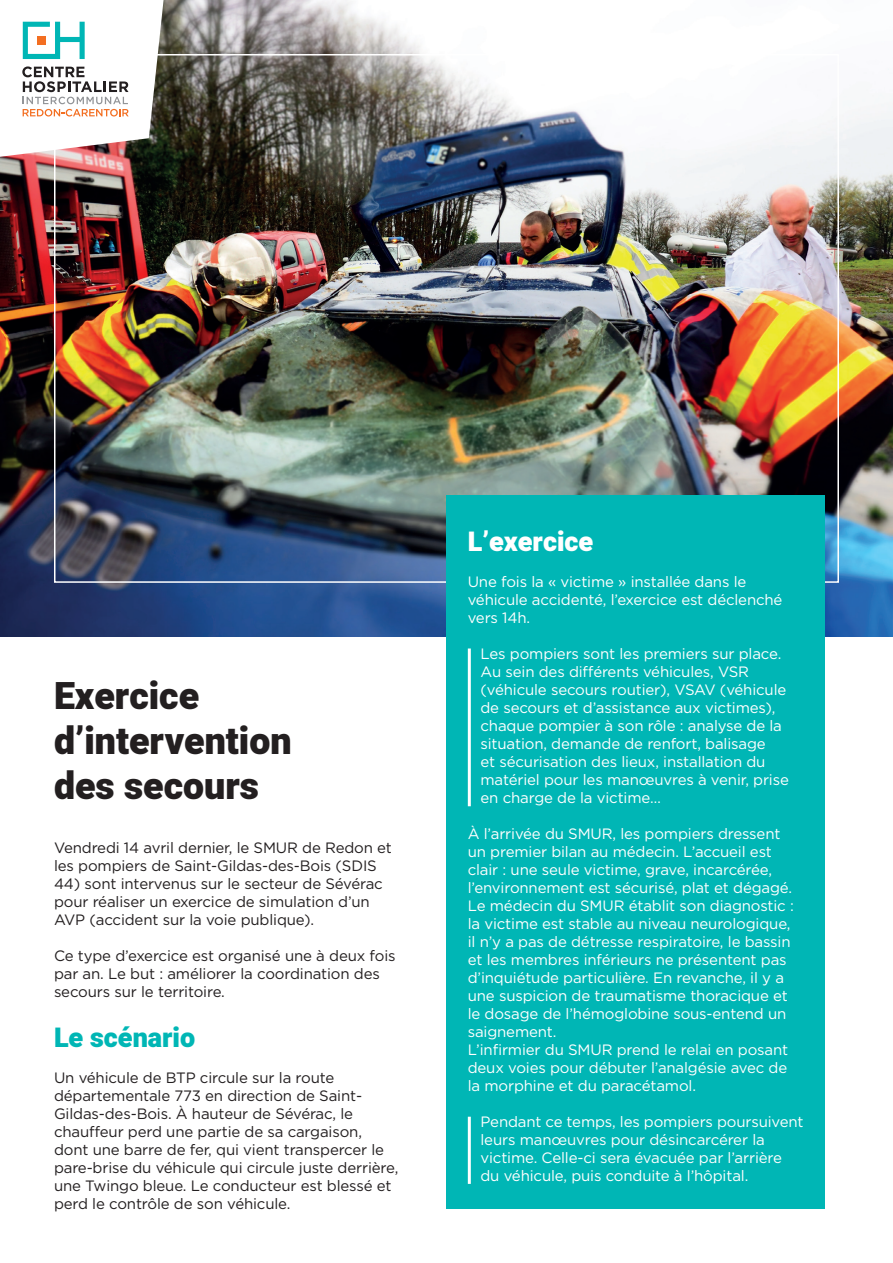
<style>
.page{position:relative;width:893px;height:1263px;background:#fff}
.page>*{position:absolute;margin:0;border:0;box-sizing:border-box;transform-origin:0 0}
.t1{font:900 37.5px/45px "Heebo";color:#231f20}
.t2{font:900 27px "Heebo";color:#fff}
.t3{font:900 27px "Heebo";color:#00b6b5}
.t4{font:15px/18px "Gotham";letter-spacing:-.01em;color:#fff}
.t5{font:15px/18px "Gotham";letter-spacing:-.01em;color:#231f20}
</style>
<div class="page">
<img style="left:0;top:0;width:893px;height:637px">
<div style="left:446px;top:495px;width:379px;height:714px;background:#00b6b5"></div>
<hr style="left:468px;top:648px;width:3px;height:158px;background:#fff">
<hr style="left:468px;top:1117px;width:3px;height:67px;background:#fff">
<svg style="left:0;top:0;width:164px;height:157px"></svg>
<h1 class="t1" style="left:54px;top:674px;width:239px">Exercice d’intervention des secours</h1>
<p class="t5" style="left:54px;top:838px;width:339px">Vendredi 14 avril dernier, le SMUR de Redon et les pompiers de Saint-Gildas-des-Bois (SDIS</p>
<p class="t5" style="left:54px;top:874px;width:330px">44) sont intervenus sur le secteur de Sévérac pour réaliser un exercice de simulation d’un<br>AVP (accident sur la voie publique).</p>
<p class="t5" style="left:54px;top:946px;width:343px">Ce type d’exercice est organisé une à deux fois par an. Le but : améliorer la coordination des secours sur le territoire.</p>
<h2 class="t3" style="left:54px;top:1019px;width:143px">Le scénario</h2>
<p class="t5" style="left:54px;top:1068px;width:346px">Un véhicule de BTP circule sur la route départementale 773 en direction de Saint-Gildas-des-Bois. À hauteur de Sévérac, le chauffeur perd une partie de sa cargaison, dont une barre de fer, qui vient transpercer le pare-brise du véhicule qui circule juste derrière, une Twingo bleue. Le conducteur est blessé et perd le contrôle de son véhicule.</p>
<h2 class="t2" style="left:468px;top:523px;width:127px">L’exercice</h2>
<p class="t4" style="left:468px;top:573px;width:316px">Une fois la « victime » installée dans le véhicule accidenté, l’exercice est déclenché vers 14h.</p>
<p class="t4" style="left:480px;top:645px;width:310px">Les pompiers sont les premiers sur place.<br>Au sein des différents véhicules, VSR (véhicule secours routier), VSAV (véhicule de secours et d’assistance aux victimes), chaque pompier à son rôle : analyse de la situation, demande de renfort, balisage<br>et sécurisation des lieux, installation du matériel pour les manœuvres à venir, prise en charge de la victime…</p>
<p class="t4" style="left:468px;top:825px;width:328px">À l’arrivée du SMUR, les pompiers dressent un premier bilan au médecin. L’accueil est clair : une seule victime, grave, incarcérée, l’environnement est sécurisé, plat et dégagé.<br>Le médecin du SMUR établit son diagnostic : la victime est stable au niveau neurologique, il n’y a pas de détresse respiratoire, le bassin et les membres inférieurs ne présentent pas d’inquiétude particulière. En revanche, il y a une suspicion de traumatisme thoracique et le dosage de l’hémoglobine sous-entend un saignement.<br>L’infirmier du SMUR prend le relai en posant deux voies pour débuter l’analgésie avec de la morphine et du paracétamol.</p>
<p class="t4" style="left:480px;top:1113px;width:325px">Pendant ce temps, les pompiers poursuivent leurs manœuvres pour désincarcérer la victime. Celle-ci sera évacuée par l’arrière du véhicule, puis conduite à l’hôpital.</p>
</div>
